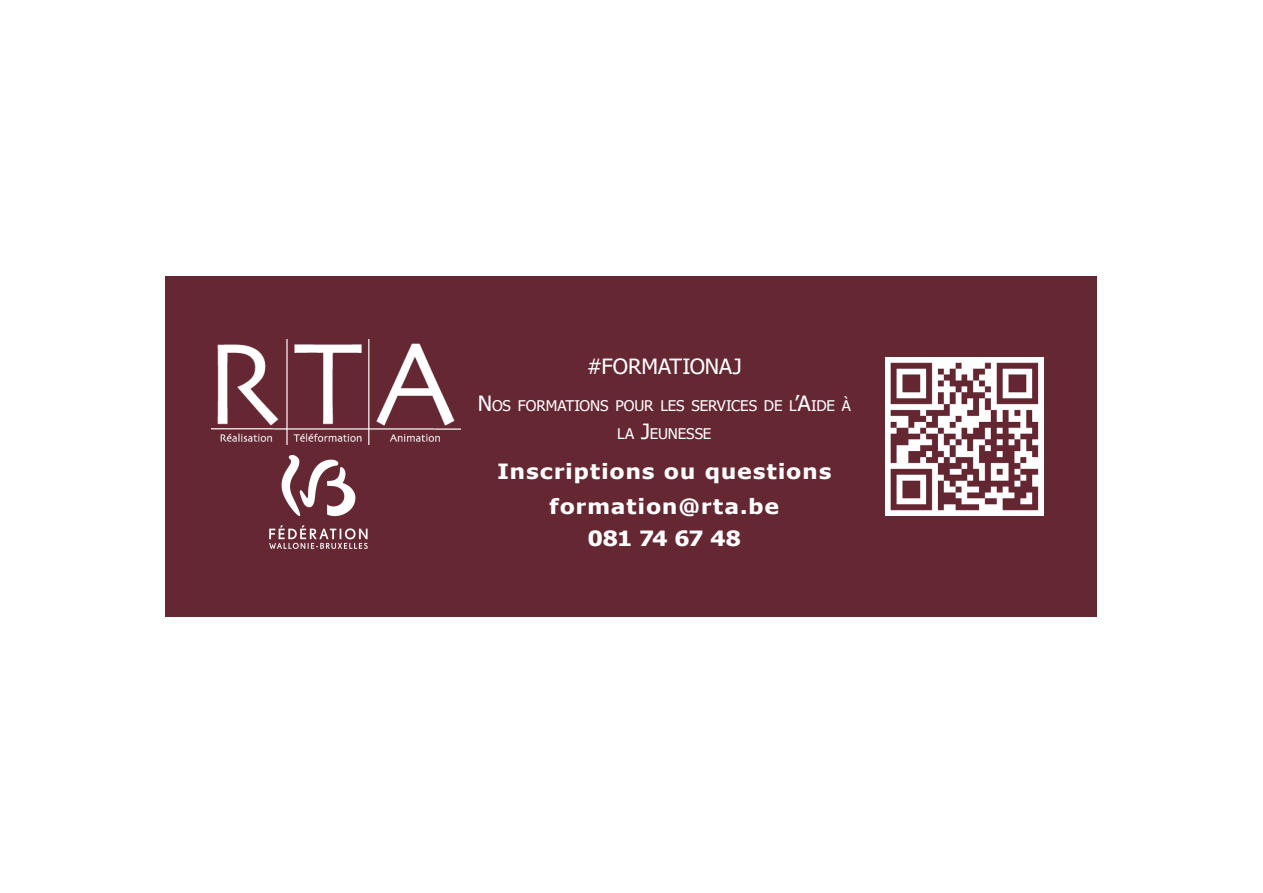
<style>
.page{position:relative;width:1263px;height:893px;background:#fff}
.page>*{position:absolute;margin:0;border:0;box-sizing:border-box;transform-origin:0 0}
.t1{font:700 21px "Tahoma";letter-spacing:.055em;color:#fff;scale:1.13 1}
.t2{font:21px "Tahoma";letter-spacing:-.005em;color:#fff}
.t3{font:14.7px/28.5px "Tahoma";letter-spacing:-.005em;color:#fff}
.s1{font-size:21px}
</style>
<div class="page">
<div style="left:166px;top:276px;width:931px;height:341px;background:#652732"></div>
<img style="left:886px;top:358px;width:157px;height:157px">
<img style="left:269px;top:455px;width:99px;height:94px">
<img style="left:212px;top:340px;width:248px;height:104px">
<p class="t2" style="left:587px;top:352px;width:157px">#FORMATIONAJ</p>
<p class="t3" style="left:478px;top:392px;width:50px"><span class="s1">N</span>OS FORMATION</p>
<p class="t3" style="left:617px;top:392px;width:235px;text-indent:-17px">S POUR LES SERVICES DE L<span class="s1">’A</span>IDE À<br>LA <span class="s1">J</span>EUNESSE</p>
<p class="t1" style="left:497px;top:457px;width:297px">Inscriptions ou questions</p>
<p class="t1" style="left:550px;top:491px;width:204px">formation@rta.be</p>
<p class="t1" style="left:588px;top:524px;width:137px">081 74 67 48</p>
</div>
